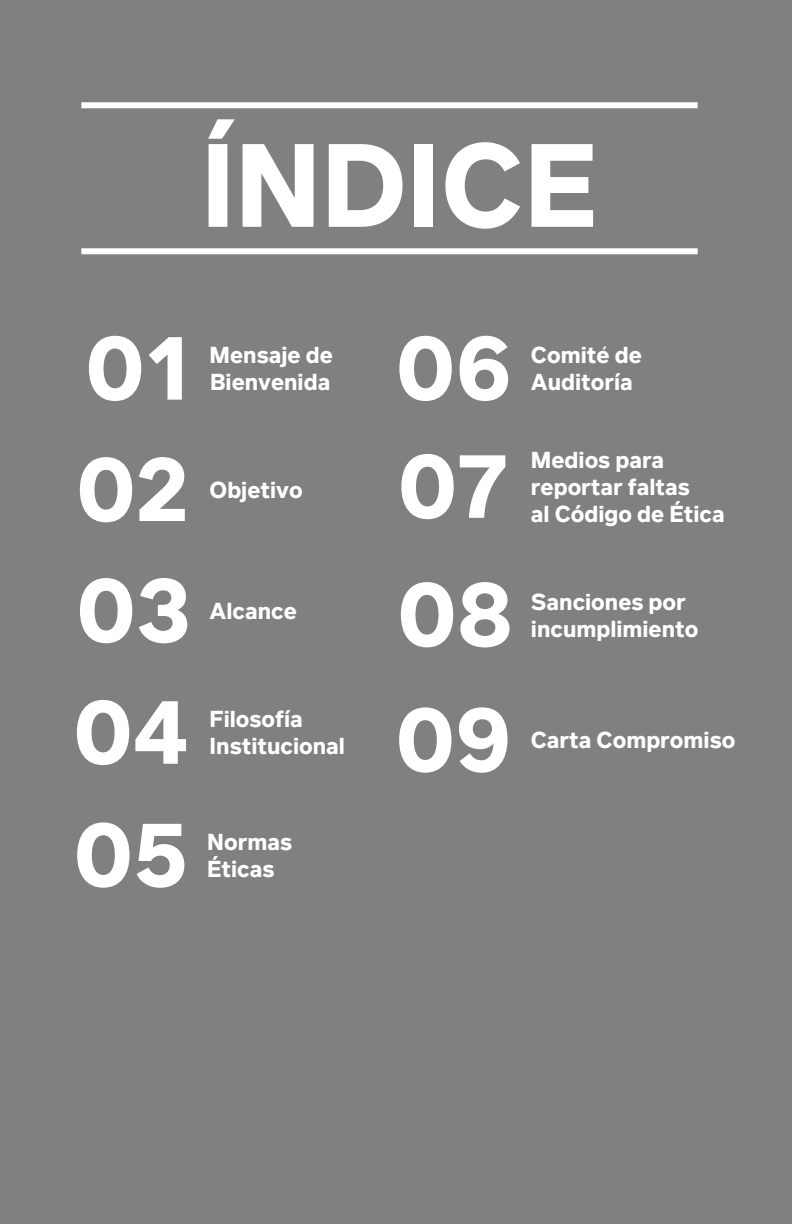
<style>
.page{position:relative;width:792px;height:1224px;background:#fff}
.page>*{position:absolute;margin:0;border:0;box-sizing:border-box;transform-origin:0 0}
.t1{font:700 114.8px "Infra";color:#fff}
.t2{font:700 89.8px "Infra";color:#fff}
.t3{font:700 22.4px/27px "Infra";color:#fff}
.t4{font:22.4px "Infra";color:#fff}
</style>
<div class="page">
<div style="left:0;top:0;width:791px;height:1224px;background:#808080"></div>
<div style="left:81px;top:102px;width:617px;height:6px;background:#fff"></div>
<div style="left:81px;top:248px;width:617px;height:6px;background:#fff"></div>
<h1 class="t1" style="left:201px;top:102px;width:398px">ÍNDICE</h1>
<h2 class="t2" style="left:85px;top:302px;width:107px">01</h2>
<p class="t3" style="left:210px;top:341px;width:125px">Mensaje de<br>Bienvenida</p>
<h2 class="t2" style="left:76px;top:423px;width:114px">02</h2>
<h2 class="t2" style="left:76px;top:544px;width:116px">03</h2>
<p class="t3" style="left:210px;top:476px;width:95px">Objetivo</p>
<p class="t3" style="left:210px;top:597px;width:89px">Alcance</p>
<h2 class="t2" style="left:73px;top:666px;width:116px">04</h2>
<p class="t3" style="left:210px;top:705px;width:137px">Filosofía<br>Institucional</p>
<h2 class="t2" style="left:73px;top:788px;width:116px">05</h2>
<p class="t3" style="left:207px;top:828px;width:86px">Normas<br>Éticas</p>
<h2 class="t2" style="left:395px;top:302px;width:118px">06</h2>
<p class="t3" style="left:531px;top:341px;width:112px">Cómite de<br>Auditoría</p>
<p class="t4" style="left:602px;top:339px;width:8px">´</p>
<h2 class="t2" style="left:397px;top:420px;width:111px">07</h2>
<p class="t3" style="left:531px;top:446px;width:195px">Medios para reportar faltas<br>al Código de Ética</p>
<h2 class="t2" style="left:397px;top:548px;width:117px">08</h2>
<p class="t3" style="left:531px;top:587px;width:169px">Sanciones por incumplimiento</p>
<h2 class="t2" style="left:395px;top:673px;width:118px">09</h2>
<p class="t3" style="left:531px;top:726px;width:206px">Carta Compromiso</p>
</div>
